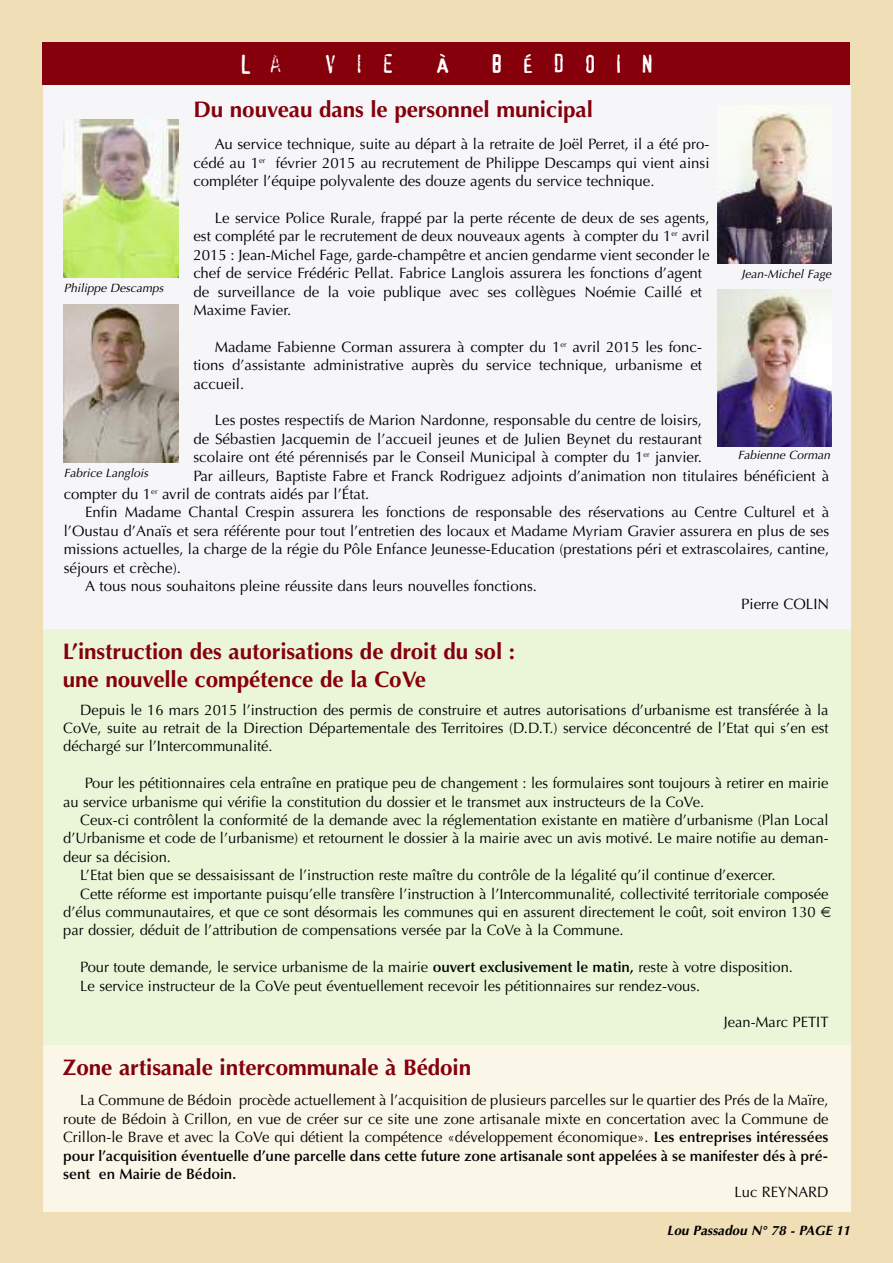
<style>
.page{position:relative;width:893px;height:1263px;background:#f0deb6}
.page>*{position:absolute;margin:0;border:0;box-sizing:border-box;transform-origin:0 0}
.t1{font:24.75px "Confidential";letter-spacing:.75em;color:#fff}
.t2{font:700 22.5px/28.5px "Optima";letter-spacing:-.005em;color:#85000b}
.t3{font:15px/18.5px "Optima";color:#000;text-align:justify}
.t4{font:italic 700 13.5px "Optima";color:#000}
.t5{font:italic 12px "Optima";color:#000}
.s1{font-weight:600}
</style>
<div class="page">
<div style="left:43px;top:43px;width:807px;height:42px;background:#85000b"></div>
<div style="left:43px;top:85px;width:807px;height:544px;background:#f6f6f9"></div>
<div style="left:43px;top:629px;width:807px;height:417px;background:#ebf6d8"></div>
<div style="left:43px;top:1045px;width:807px;height:167px;background:#faf7e8"></div>
<img style="left:717px;top:105px;width:115px;height:159px">
<img style="left:64px;top:119px;width:114px;height:159px">
<img style="left:64px;top:304px;width:114px;height:159px">
<img style="left:717px;top:289px;width:115px;height:157px">
<h1 class="t1" style="left:239px;top:50px;width:44px">L A</h1>
<h1 class="t1" style="left:324px;top:50px;width:72px">VIE</h1>
<h1 class="t1" style="left:436px;top:50px;width:14px">À</h1>
<h1 class="t1" style="left:491px;top:50px;width:164px">BÉDOIN</h1>
<h2 class="t2" style="left:193px;top:95px;width:401px">Du nouveau dans le personnel municipal</h2>
<p class="t3" style="left:193px;top:137px;width:518px;text-indent:21px">Au service technique, suite au départ à la retraite de Joël Perret, il a été pro&shy;cédé au 1<sup>er</sup> février 2015 au recrutement de Philippe Descamps qui vient ainsi compléter l’équipe polyvalente des douze agents du service technique.</p>
<p class="t3" style="left:193px;top:210px;width:518px;text-align:left;text-indent:21px">Le service Police Rurale, frappé par la perte récente de deux de ses agents, est complété par le recrutement de deux nouveaux agents à compter du 1<sup>er</sup> avril 2015 : Jean-Michel Fage, garde-champêtre et ancien gendarme vient seconder le chef de service Frédéric Pellat. Fabrice Langlois assurera les fonctions d’agent de surveillance de la voie publique avec ses collègues Noémie Caillé et Maxime Favier.</p>
<p class="t3" style="left:193px;top:339px;width:510px;text-indent:21px">Madame Fabienne Corman assurera à compter du 1<sup>er</sup> avril 2015 les fonc&shy;tions d’assistante administrative auprès du service technique, urbanisme et accueil.</p>
<p class="t3" style="left:215px;top:412px;width:489px">Les postes respectifs de Marion Nardonne, responsable du centre de loisirs,</p>
<p class="t3" style="left:193px;top:431px;width:510px">de Sébastien Jacquemin de l’accueil jeunes et de Julien Beynet du restaurant</p>
<p class="t3" style="left:193px;top:449px;width:510px">scolaire ont été pérennisés par le Conseil Municipal à compter du 1<sup>er</sup> janvier.</p>
<p class="t3" style="left:193px;top:468px;width:637px">Par ailleurs, Baptiste Fabre et Franck Rodriguez adjoints d’animation non titulaires bénéficient à</p>
<p class="t3" style="left:64px;top:486px;width:307px">compter du 1<sup>er</sup> avril de contrats aidés par l’État.</p>
<p class="t3" style="left:85px;top:504px;width:746px">Enfin Madame Chantal Crespin assurera les fonctions de responsable des réservations au Centre Culturel et à</p>
<p class="t3" style="left:64px;top:523px;width:767px">l’Oustau d’Anaïs et sera référente pour tout l’entretien des locaux et Madame Myriam Gravier assurera en plus de ses</p>
<p class="t3" style="left:64px;top:541px;width:767px">missions actuelles, la charge de la régie du Pôle Enfance Jeunesse-Education (prestations péri et extrascolaires, cantine,</p>
<p class="t3" style="left:64px;top:560px;width:119px">séjours et crèche).</p>
<p class="t3" style="left:85px;top:578px;width:454px">A tous nous souhaitons pleine réussite dans leurs nouvelles fonctions.</p>
<p class="t3" style="left:741px;top:596px;width:89px">Pierre COLIN</p>
<p class="t5" style="left:741px;top:269px;width:91px">Jean-Michel Fage</p>
<p class="t5" style="left:64px;top:283px;width:101px">Philippe Descamps</p>
<p class="t5" style="left:738px;top:450px;width:94px">Fabienne Corman</p>
<p class="t5" style="left:64px;top:468px;width:86px">Fabrice Langlois</p>
<h2 class="t2" style="left:63px;top:637px;width:454px">L’instruction des autorisations de droit du sol : une nouvelle compétence de la CoVe</h2>
<p class="t3" style="left:63px;top:702px;width:767px;text-indent:17px">Depuis le 16 mars 2015 l’instruction des permis de construire et autres autorisations d’urbanisme est transférée à la CoVe, suite au retrait de la Direction Départementale des Territoires (D.D.T.) service déconcentré de l’Etat qui s’en est déchargé sur l’Intercommunalité.</p>
<p class="t3" style="left:63px;top:775px;width:767px;text-indent:21px">Pour les pétitionnaires cela entraîne en pratique peu de changement : les formulaires sont toujours à retirer en mairie au service urbanisme qui vérifie la constitution du dossier et le transmet aux instructeurs de la CoVe.</p>
<p class="t3" style="left:80px;top:812px;width:750px">Ceux-ci contrôlent la conformité de la demande avec la réglementation existante en matière d’urbanisme (Plan Local</p>
<p class="t3" style="left:63px;top:830px;width:767px">d’Urbanisme et code de l’urbanisme) et retournent le dossier à la mairie avec un avis motivé. Le maire notifie au deman-</p>
<p class="t3" style="left:63px;top:849px;width:109px">deur sa décision.</p>
<p class="t3" style="left:80px;top:867px;width:697px">L’Etat bien que se dessaisissant de l’instruction reste maître du contrôle de la légalité qu’il continue d’exercer.</p>
<p class="t3" style="left:80px;top:886px;width:750px">Cette réforme est importante puisqu’elle transfère l’instruction à l’Intercommunalité, collectivité territoriale composée</p>
<p class="t3" style="left:63px;top:904px;width:754px">d’élus communautaires, et que ce sont désormais les communes qui en assurent directement le coût, soit environ 130</p>
<p class="t3" style="left:63px;top:922px;width:562px">par dossier, déduit de l’attribution de compensations versée par la CoVe à la Commune.</p>
<p class="t3" style="left:80px;top:959px;width:714px">Pour toute demande, le service urbanisme de la mairie <span class="s1">ouvert exclusivement le matin,</span> reste à votre disposition.<br>Le service instructeur de la CoVe peut éventuellement recevoir les pétitionnaires sur rendez-vous.</p>
<p class="t3" style="left:724px;top:1014px;width:106px">Jean-Marc PETIT</p>
<h2 class="t2" style="left:63px;top:1053px;width:410px">Zone artisanale intercommunale à Bédoin</h2>
<p class="t3" style="left:63px;top:1092px;width:767px;text-indent:17px">La Commune de Bédoin procède actuellement à l’acquisition de plusieurs parcelles sur le quartier des Prés de la Maïre, route de Bédoin à Crillon, en vue de créer sur ce site une zone artisanale mixte en concertation avec la Commune de Crillon-le Brave et avec la CoVe qui détient la compétence «développement économique». <span class="s1">Les entreprises intéressées pour l’acquisition éventuelle d’une parcelle dans cette future zone artisanale sont appelées à se manifester dés à pré&shy;sent en Mairie de Bédoin.</span></p>
<p class="t3" style="left:734px;top:1184px;width:96px">Luc REYNARD</p>
<p class="t4" style="left:667px;top:1225px;width:185px">Lou Passadou N° 78 - PAGE 11</p>
</div>
